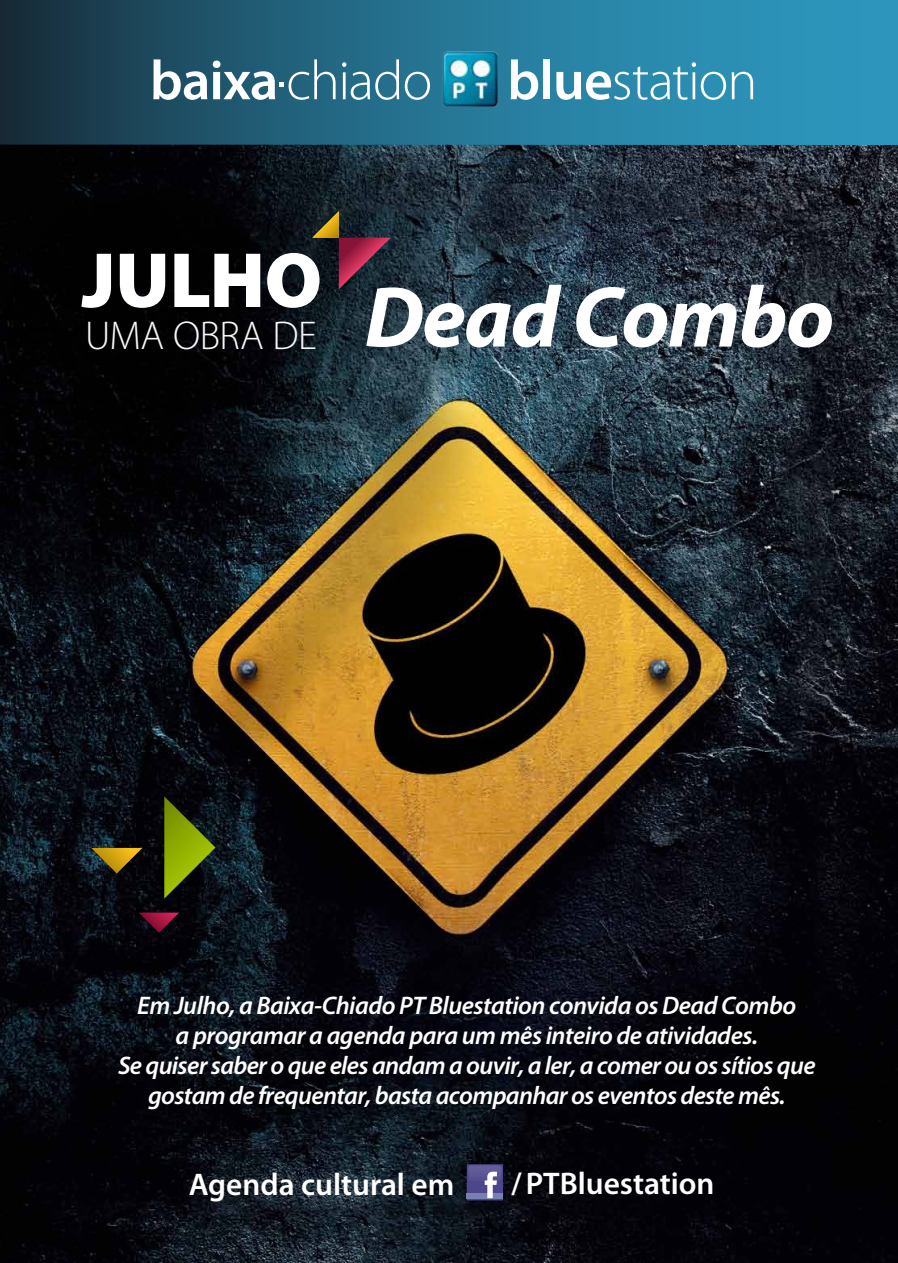
<style>
.page{position:relative;width:898px;height:1263px;background:#fff}
.page>*{position:absolute;margin:0;border:0;box-sizing:border-box;transform-origin:0 0}
.t1{font:900 78.9px "Myriad Pro";letter-spacing:-.01em;color:#fff}
.t2{font:300 40.35px "Myriad Pro";letter-spacing:-.015em;color:#f7f7fa}
.t3{font:600 31.35px "Myriad Pro";color:#fff}
.t4{font:italic 600 25.5px/30px "Myriad Pro";letter-spacing:-.025em;color:#fff;text-align:center}
.s1{font-weight:700;font-style:italic;font-size:87.15px;color:#fff}
</style>
<div class="page">
<img style="left:0;top:145px;width:897px;height:1118px">
<svg style="left:0;top:0;width:897px;height:145px;background:#246d8a"></svg>
<img style="left:442px;top:52px;width:50px;height:51px">
<svg style="left:153px;top:59px;width:54px;height:41px"></svg>
<svg style="left:213px;top:59px;width:122px;height:41px"></svg>
<svg style="left:342px;top:59px;width:88px;height:41px;background:#508ba3"></svg>
<svg style="left:510px;top:59px;width:28px;height:41px"></svg>
<div style="left:543px;top:59px;width:7px;height:40px;background:#fff"></div>
<svg style="left:556px;top:62px;width:169px;height:38px"></svg>
<svg style="left:731px;top:72px;width:21px;height:27px"></svg>
<svg style="left:466px;top:1164px;width:37px;height:36px"></svg>
<div style="left:466px;top:1193px;width:37px;height:5px;background:#7580b3"></div>
<svg style="left:468px;top:1165px;width:33px;height:33px"></svg>
<svg style="left:139px;top:912px;width:40px;height:21px"></svg>
<svg style="left:91px;top:848px;width:51px;height:25px"></svg>
<svg style="left:164px;top:796px;width:51px;height:103px;background:#4b5d0a"></svg>
<svg style="left:312px;top:211px;width:78px;height:78px;background:#422a30"></svg>
<h1 class="t1" style="left:82px;top:236px;width:242px">JULHO</h1>
<h2 class="t2" style="left:85px;top:314px;width:750px">UMA OBRA DE <span class="s1">Dead Combo</span></h2>
<p class="t4" style="left:118px;top:991px;width:698px">Em Julho, a Baixa-Chiado PT Bluestation convida os Dead Combo<br>a programar a agenda para um mês inteiro de atividades.<br>Se quiser saber o que eles andam a ouvir, a ler, a comer ou os sítios que gostam de frequentar, basta acompanhar os eventos deste mês.</p>
<p class="t3" style="left:189px;top:1167px;width:267px">Agenda cultural em</p>
<p class="t3" style="left:511px;top:1166px;width:205px">/PTBluestation</p>
</div>
